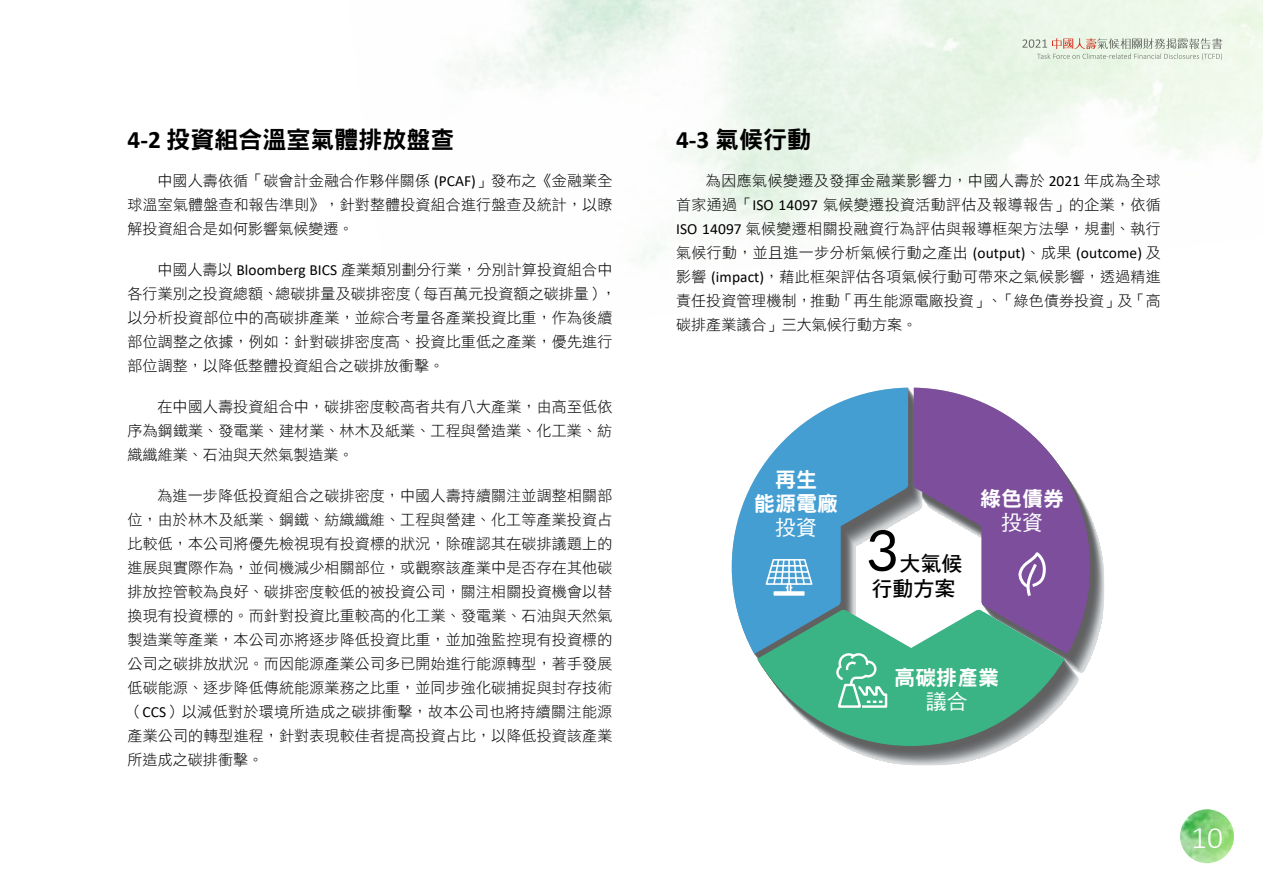
<style>
.page{position:relative;width:1263px;height:893px;background:#fff}
.page>*{position:absolute;margin:0;border:0;box-sizing:border-box;transform-origin:0 0}
.t1{font:300 31.35px "Calibri";color:#fff}
.t2{font:24px "DF Hei Std W9";color:#000}
.t3{font:21px/24px "DF Hei Std W9";color:#fff;text-align:center}
.t4{font:21px/25.2px "DF Hei Std W7";color:#000}
.t5{font:21px "DF Hei Std W5";color:#fff}
.t6{font:15px/24px "DF Hei Std W3";letter-spacing:.01em;color:#000;text-align:justify}
.s1{font-family:"Calibri";font-weight:700;font-size:25.2px}
.s2{font-family:"Calibri";font-size:15.45px}
</style>
<div class="page">
<svg style="left:1022px;top:38px;width:200px;height:22px;background:#d5dacc"></svg>
<svg style="left:732px;top:388px;width:176px;height:266px;fill:#449ed2"></svg>
<svg style="left:914px;top:388px;width:176px;height:266px;fill:#7c4e9c"></svg>
<svg style="left:868px;top:530px;width:28px;height:41px"></svg>
<div style="left:773px;top:591px;width:31px;height:5px;background:#fff"></div>
<svg style="left:766px;top:559px;width:46px;height:34px"></svg>
<svg style="left:1019px;top:549px;width:27px;height:50px"></svg>
<svg style="left:757px;top:610px;width:323px;height:156px"></svg>
<img style="left:1180px;top:809px;width:54px;height:54px;border-radius:27px">
<h2 class="t2" style="left:128px;top:127px;width:328px"><span class="s1">4-2</span> 投資組合溫室氣體排放盤查</h2>
<p class="t6" style="left:128px;top:169px;width:486px;text-indent:30px">中國人壽依循「碳會計金融合作夥伴關係 <span class="s2">(PCAF)</span>」發布之《金融業全球溫室氣體盤查和報告準則》，針對整體投資組合進行盤查及統計，以瞭解投資組合是如何影響氣候變遷。</p>
<p class="t6" style="left:128px;top:258px;width:490px;text-align:left;text-indent:30px">中國人壽以 <span class="s2">Bloomberg BICS</span> 產業類別劃分行業，分別計算投資組合中各行業別之投資總額、總碳排量及碳排密度（每百萬元投資額之碳排量），以分析投資部位中的高碳排產業，並綜合考量各產業投資比重，作為後續部位調整之依據，例如：針對碳排密度高、投資比重低之產業，優先進行部位調整，以降低整體投資組合之碳排放衝擊。</p>
<p class="t6" style="left:128px;top:395px;width:486px;text-indent:30px">在中國人壽投資組合中，碳排密度較高者共有八大產業，由高至低依序為鋼鐵業、發電業、建材業、林木及紙業、工程與營造業、化工業、紡織纖維業、石油與天然氣製造業。</p>
<p class="t6" style="left:128px;top:484px;width:486px;text-indent:30px">為進一步降低投資組合之碳排密度，中國人壽持續關注並調整相關部位，由於林木及紙業、鋼鐵、紡織纖維、工程與營建、化工等產業投資占比較低，本公司將優先檢視現有投資標的狀況，除確認其在碳排議題上的進展與實際作為，並伺機減少相關部位，或觀察該產業中是否存在其他碳排放控管較為良好、碳排密度較低的被投資公司，關注相關投資機會以替換現有投資標的。而針對投資比重較高的化工業、發電業、石油與天然氣製造業等產業，本公司亦將逐步降低投資比重，並加強監控現有投資標的公司之碳排放狀況。而因能源產業公司多已開始進行能源轉型，著手發展低碳能源、逐步降低傳統能源業務之比重，並同步強化碳捕捉與封存技術（<span class="s2">CCS</span>）以減低對於環境所造成之碳排衝擊，故本公司也將持續關注能源產業公司的轉型進程，針對表現較佳者提高投資占比，以降低投資該產業所造成之碳排衝擊。</p>
<h2 class="t2" style="left:676px;top:127px;width:136px"><span class="s1">4-3</span> 氣候行動</h2>
<p class="t6" style="left:676px;top:169px;width:486px;text-indent:30px">為因應氣候變遷及發揮金融業影響力，中國人壽於 <span class="s2">2021</span> 年成為全球首家通過「<span class="s2">ISO 14097</span> 氣候變遷投資活動評估及報導報告」的企業，依循<span class="s2">ISO 14097</span> 氣候變遷相關投融資行為評估與報導框架方法學，規劃、執行氣候行動，並且進一步分析氣候行動之產出 <span class="s2">(output)</span>、成果 <span class="s2">(outcome)</span> 及影響 <span class="s2">(impact)</span>，藉此框架評估各項氣候行動可帶來之氣候影響，透過精進責任投資管理機制，推動「再生能源電廠投資」、「綠色債券投資」及「高碳排產業議合」三大氣候行動方案。</p>
<h3 class="t3" style="left:754px;top:467px;width:85px">再生<br>能源電廠</h3>
<h3 class="t5" style="left:775px;top:516px;width:43px">投資</h3>
<h3 class="t4" style="left:871px;top:551px;width:93px;text-indent:28px">大氣候行動方案</h3>
<h3 class="t3" style="left:980px;top:486px;width:85px">綠色債券</h3>
<h3 class="t5" style="left:1001px;top:511px;width:43px">投資</h3>
<h3 class="t3" style="left:894px;top:665px;width:106px">高碳排產業</h3>
<h3 class="t5" style="left:926px;top:690px;width:43px">議合</h3>
<h1 class="t1" style="left:1191px;top:818px;width:33px">10</h1>
</div>
